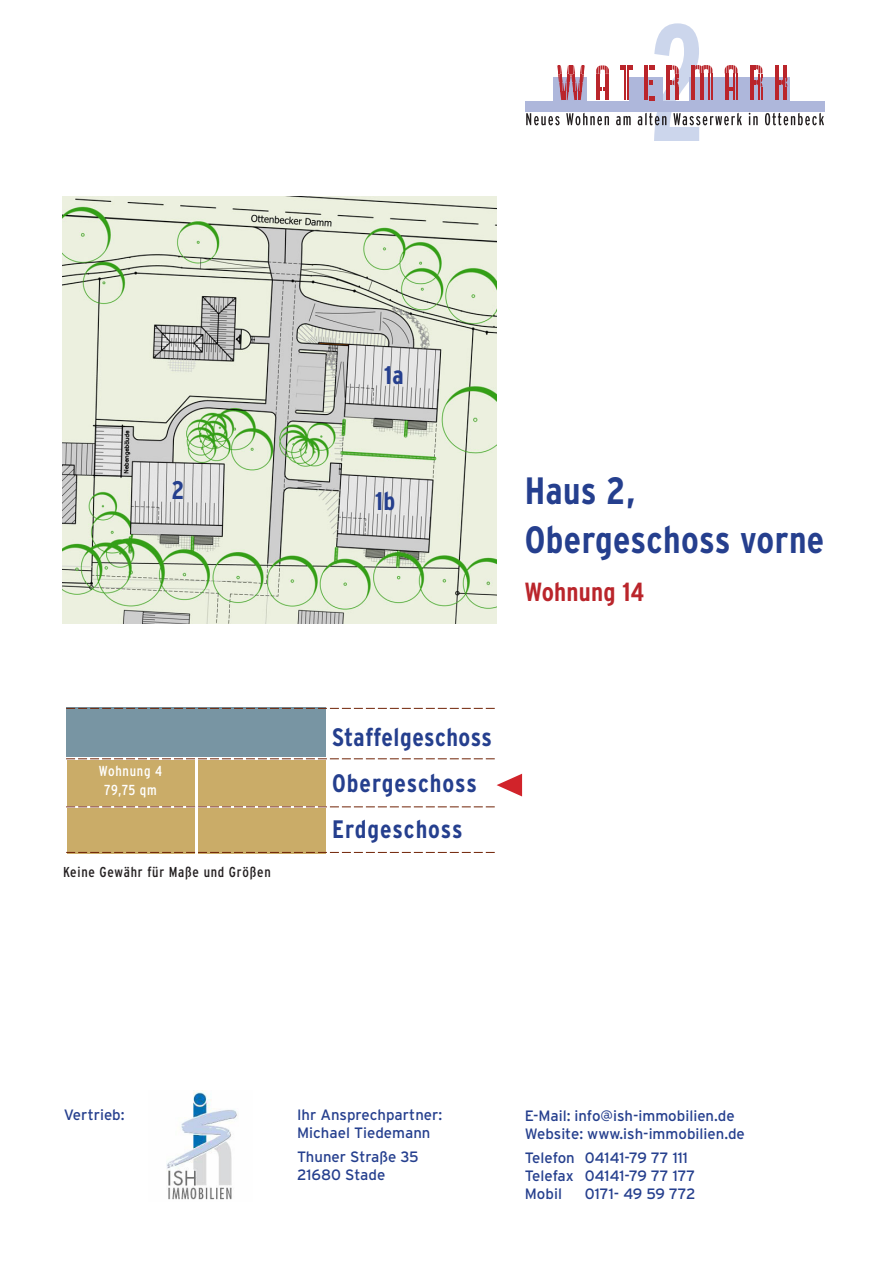
<style>
.page{position:relative;width:893px;height:1263px;background:#fff}
.page>*{position:absolute;margin:0;border:0;box-sizing:border-box;transform-origin:0 0}
.t1{font:700 condensed 37.95px "Interstate";letter-spacing:.01em;color:#253f8e}
.t2{font:700 condensed 26.25px "Interstate";letter-spacing:.01em;color:#ba252b}
.t3{font:700 condensed 25.5px "Interstate";color:#253f8e}
.t4{font:700 condensed 25.2px/46.3px "Interstate";letter-spacing:.035em;color:#253f8e}
.t5{font:15px/18px "Interstate";color:#253f8e}
.t6{font:condensed 14.55px "Interstate";letter-spacing:.05em;color:#fff}
.t7{font:condensed 14.4px "Interstate";letter-spacing:.05em;color:#231f20}
</style>
<div class="page">
<svg style="left:526px;top:23px;width:298px;height:118px"></svg>
<img style="left:63px;top:196px;width:433px;height:428px">
<div style="left:67px;top:808px;width:127px;height:45px;background:#caac68"></div>
<div style="left:67px;top:708px;width:259px;height:49px;background:#7895a3"></div>
<div style="left:198px;top:760px;width:128px;height:45px;background:#caac68"></div>
<div style="left:198px;top:808px;width:128px;height:45px;background:#caac68"></div>
<svg style="left:66px;top:852px;width:429px;height:1px"></svg>
<svg style="left:66px;top:806px;width:429px;height:1px"></svg>
<svg style="left:66px;top:758px;width:429px;height:1px"></svg>
<svg style="left:66px;top:708px;width:429px;height:1px"></svg>
<div style="left:67px;top:760px;width:127px;height:45px;background:#caac68"></div>
<img style="left:166px;top:1090px;width:72px;height:110px">
<svg style="left:497px;top:774px;width:25px;height:22px"></svg>
<h3 class="t3" style="left:171px;top:476px;width:15px">2</h3>
<p class="t6" style="left:99px;top:763px;width:65px">Wohnung 4</p>
<p class="t6" style="left:104px;top:781px;width:54px">79,75 qm</p>
<p class="t7" style="left:63px;top:864px;width:209px">Keine Gewähr für Maße und Größen</p>
<h3 class="t3" style="left:384px;top:361px;width:21px">1a</h3>
<h3 class="t3" style="left:375px;top:487px;width:22px">1b</h3>
<p class="t1" style="left:525px;top:469px;width:112px">Haus 2,</p>
<p class="t1" style="left:525px;top:518px;width:301px">Obergeschoss vorne</p>
<p class="t2" style="left:525px;top:577px;width:121px">Wohnung 14</p>
<h3 class="t4" style="left:332px;top:713px;width:161px">Staffelgeschoss<br>Obergeschoss<br>Erdgeschoss</h3>
<p class="t5" style="left:64px;top:1105px;width:62px">Vertrieb:</p>
<p class="t5" style="left:297px;top:1105px;width:147px">Ihr Ansprechpartner:<br>Michael Tiedemann</p>
<p class="t5" style="left:297px;top:1147px;width:123px">Thuner Straße 35<br>21680 Stade</p>
<p class="t5" style="left:525px;top:1106px;width:222px">E-Mail: info@ish-immobilien.de<br>Website: www.ish-immobilien.de</p>
<p class="t5" style="left:525px;top:1148px;width:172px">Telefon 04141-79 77 111<br>Telefax 04141-79 77 177<br>Mobil</p>
<p class="t5" style="left:585px;top:1184px;width:112px">0171- 49 59 772</p>
</div>
